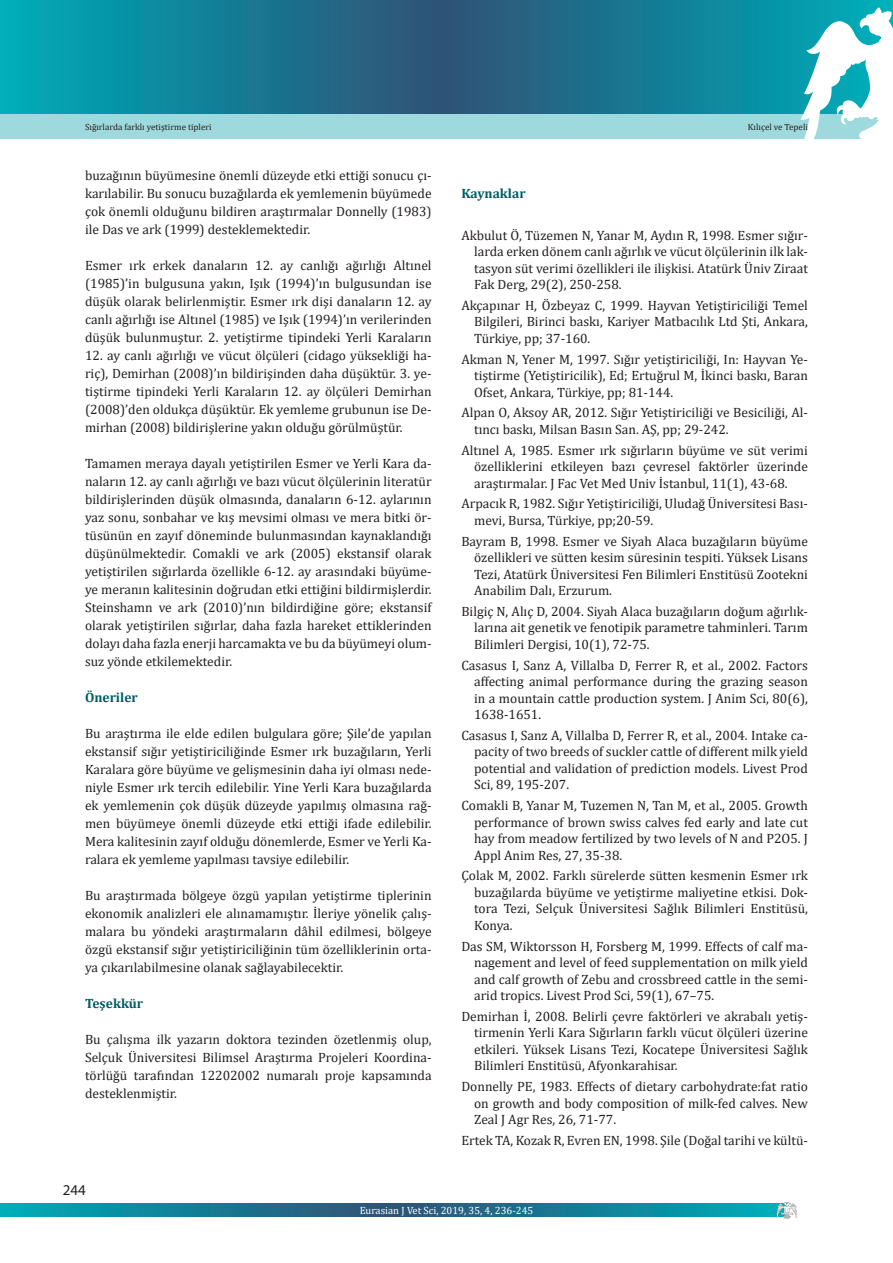
<style>
.page{position:relative;width:893px;height:1263px;background:#fff}
.page>*{position:absolute;margin:0;border:0;box-sizing:border-box;transform-origin:0 0}
.t1{font:15px "Myriad Pro";color:#231f20}
.Kaynaklar{font:13.5px/18px "Cambria";color:#231f20;text-align:justify}
.t2{font:700 13.5px "Cambria";color:#005a62}
.t3{font:10.5px "Cambria";color:#fff}
.t4{font:9px "Cambria";color:#231f20}
</style>
<div class="page">
<svg style="left:0;top:0;width:893px;height:114px;background:#167b94"></svg>
<div style="left:0;top:114px;width:893px;height:25px;background:#9ed9de"></div>
<svg style="left:800px;top:7px;width:93px;height:132px"></svg>
<svg style="left:0;top:1204px;width:776px;height:12px;background:#157e96"></svg>
<svg style="left:776px;top:1202px;width:21px;height:17px"></svg>
<p class="t4" style="left:85px;top:121px;width:128px">Sığırlarda farklı yetiştirme tipleri</p>
<p class="t4" style="left:748px;top:121px;width:61px">Kılıçel ve Tepeli</p>
<p class="Kaynaklar" style="left:85px;top:166px;width:348px">buzağının büyümesine önemli düzeyde etki ettiği sonucu çı&shy;karılabilir. Bu sonucu buzağılarda ek yemlemenin büyümede çok önemli olduğunu bildiren araştırmalar Donnelly (1983) ile Das ve ark (1999) desteklemektedir.</p>
<p class="Kaynaklar" style="left:85px;top:256px;width:348px">Esmer ırk erkek danaların 12. ay canlığı ağırlığı Altınel (1985)’in bulgusuna yakın, Işık (1994)’ın bulgusundan ise düşük olarak belirlenmiştir. Esmer ırk dişi danaların 12. ay canlı ağırlığı ise Altınel (1985) ve Işık (1994)’ın verilerinden düşük bulunmuştur. 2. yetiştirme tipindeki Yerli Karaların</p>
<p class="Kaynaklar" style="left:85px;top:346px;width:348px">12. ay canlı ağırlığı ve vücut ölçüleri (cidago yüksekliği ha&shy;riç), Demirhan (2008)’ın bildirişinden daha düşüktür. 3. ye&shy;tiştirme tipindeki Yerli Karaların 12. ay ölçüleri Demirhan (2008)’den oldukça düşüktür. Ek yemleme grubunun ise De&shy;mirhan (2008) bildirişlerine yakın olduğu görülmüştür.</p>
<p class="Kaynaklar" style="left:85px;top:454px;width:348px">Tamamen meraya dayalı yetiştirilen Esmer ve Yerli Kara da&shy;naların 12. ay canlı ağırlığı ve bazı vücut ölçülerinin literatür bildirişlerinden düşük olmasında, danaların 6-12. aylarının yaz sonu, sonbahar ve kış mevsimi olması ve mera bitki ör&shy;tüsünün en zayıf döneminde bulunmasından kaynaklandığı düşünülmektedir. Comakli ve ark (2005) ekstansif olarak yetiştirilen sığırlarda özellikle 6-12. ay arasındaki büyüme&shy;ye meranın kalitesinin doğrudan etki ettiğini bildirmişlerdir.<br>Steinshamn ve ark (2010)’nın bildirdiğine göre; ekstansif olarak yetiştirilen sığırlar, daha fazla hareket ettiklerinden dolayı daha fazla enerji harcamakta ve bu da büyümeyi olum&shy;suz yönde etkilemektedir.</p>
<p class="t2" style="left:85px;top:688px;width:54px">Öneriler</p>
<p class="Kaynaklar" style="left:85px;top:724px;width:348px">Bu araştırma ile elde edilen bulgulara göre; Şile’de yapılan ekstansif sığır yetiştiriciliğinde Esmer ırk buzağıların, Yerli Karalara göre büyüme ve gelişmesinin daha iyi olması nede&shy;niyle Esmer ırk tercih edilebilir. Yine Yerli Kara buzağılarda ek yemlemenin çok düşük düzeyde yapılmış olmasına rağ&shy;men büyümeye önemli düzeyde etki ettiği ifade edilebilir.<br>Mera kalitesinin zayıf olduğu dönemlerde, Esmer ve Yerli Ka&shy;ralara ek yemleme yapılması tavsiye edilebilir.</p>
<p class="Kaynaklar" style="left:85px;top:886px;width:348px">Bu araştırmada bölgeye özgü yapılan yetiştirme tiplerinin ekonomik analizleri ele alınamamıştır. İleriye yönelik çalış&shy;malara bu yöndeki araştırmaların dâhil edilmesi, bölgeye özgü ekstansif sığır yetiştiriciliğinin tüm özelliklerinin orta&shy;ya çıkarılabilmesine olanak sağlayabilecektir.</p>
<p class="t2" style="left:85px;top:994px;width:59px">Teşekkür</p>
<p class="Kaynaklar" style="left:85px;top:1030px;width:348px">Bu çalışma ilk yazarın doktora tezinden özetlenmiş olup, Selçuk Üniversitesi Bilimsel Araştırma Projeleri Koordina&shy;törlüğü tarafından 12202002 numaralı proje kapsamında desteklenmiştir.</p>
<p class="t1" style="left:63px;top:1181px;width:25px">244</p>
<p class="t2" style="left:461px;top:184px;width:66px">Kaynaklar</p>
<p class="Kaynaklar" style="left:474px;top:227px;width:335px;line-height:16.5px;text-indent:-13px">Akbulut Ö, Tüzemen N, Yanar M, Aydın R, 1998. Esmer sığır&shy;larda erken dönem canlı ağırlık ve vücut ölçülerinin ilk lak&shy;tasyon süt verimi özellikleri ile ilişkisi. Atatürk Üniv Ziraat Fak Derg, 29(2), 250-258.</p>
<p class="Kaynaklar" style="left:474px;top:297px;width:335px;line-height:16.5px;text-indent:-13px">Akçapınar H, Özbeyaz C, 1999. Hayvan Yetiştiriciliği Temel Bilgileri, Birinci baskı, Kariyer Matbacılık Ltd Şti, Ankara, Türkiye, pp; 37-160.</p>
<p class="Kaynaklar" style="left:474px;top:351px;width:335px;line-height:16.5px;text-indent:-13px">Akman N, Yener M, 1997. Sığır yetiştiriciliği, In: Hayvan Ye&shy;tiştirme (Yetiştiricilik), Ed; Ertuğrul M, İkinci baskı, Baran Ofset, Ankara, Türkiye, pp; 81-144.</p>
<p class="Kaynaklar" style="left:474px;top:404px;width:335px;line-height:16.5px;text-indent:-13px">Alpan O, Aksoy AR, 2012. Sığır Yetiştiriciliği ve Besiciliği, Al&shy;tıncı baskı, Milsan Basın San. AŞ, pp; 29-242.</p>
<p class="Kaynaklar" style="left:474px;top:442px;width:335px;line-height:16.5px;text-indent:-13px">Altınel A, 1985. Esmer ırk sığırların büyüme ve süt verimi özelliklerini etkileyen bazı çevresel faktörler üzerinde araştırmalar. J Fac Vet Med Univ İstanbul, 11(1), 43-68.</p>
<p class="Kaynaklar" style="left:474px;top:495px;width:335px;line-height:16.5px;text-indent:-13px">Arpacık R, 1982. Sığır Yetiştiriciliği, Uludağ Üniversitesi Bası&shy;mevi, Bursa, Türkiye, pp;20-59.</p>
<p class="Kaynaklar" style="left:474px;top:533px;width:335px;line-height:16.5px;text-indent:-13px">Bayram B, 1998. Esmer ve Siyah Alaca buzağıların büyüme özellikleri ve sütten kesim süresinin tespiti. Yüksek Lisans Tezi, Atatürk Üniversitesi Fen Bilimleri Enstitüsü Zootekni Anabilim Dalı, Erzurum.</p>
<p class="Kaynaklar" style="left:474px;top:603px;width:335px;line-height:16.5px;text-indent:-13px">Bilgiç N, Alıç D, 2004. Siyah Alaca buzağıların doğum ağırlık&shy;larına ait genetik ve fenotipik parametre tahminleri. Tarım Bilimleri Dergisi, 10(1), 72-75.</p>
<p class="Kaynaklar" style="left:474px;top:657px;width:335px;line-height:16.5px;text-indent:-13px">Casasus I, Sanz A, Villalba D, Ferrer R, et al., 2002. Factors affecting animal performance during the grazing season in a mountain cattle production system. J Anim Sci, 80(6), 1638-1651.</p>
<p class="Kaynaklar" style="left:474px;top:727px;width:335px;line-height:16.5px;text-indent:-13px">Casasus I, Sanz A, Villalba D, Ferrer R, et al., 2004. Intake ca&shy;pacity of two breeds of suckler cattle of different milk yield potential and validation of prediction models. Livest Prod Sci, 89, 195-207.</p>
<p class="Kaynaklar" style="left:474px;top:797px;width:335px;line-height:16.5px;text-indent:-13px">Comakli B, Yanar M, Tuzemen N, Tan M, et al., 2005. Growth performance of brown swiss calves fed early and late cut hay from meadow fertilized by two levels of N and P2O5. J Appl Anim Res, 27, 35-38.</p>
<p class="Kaynaklar" style="left:474px;top:867px;width:335px;line-height:16.5px;text-indent:-13px">Çolak M, 2002. Farklı sürelerde sütten kesmenin Esmer ırk buzağılarda büyüme ve yetiştirme maliyetine etkisi. Dok&shy;tora Tezi, Selçuk Üniversitesi Sağlık Bilimleri Enstitüsü, Konya.</p>
<p class="Kaynaklar" style="left:474px;top:938px;width:335px;line-height:16.5px;text-indent:-13px">Das SM, Wiktorsson H, Forsberg M, 1999. Effects of calf ma&shy;nagement and level of feed supplementation on milk yield and calf growth of Zebu and crossbreed cattle in the semi&shy;arid tropics. Livest Prod Sci, 59(1), 67–75.</p>
<p class="Kaynaklar" style="left:474px;top:1008px;width:335px;line-height:16.5px;text-indent:-13px">Demirhan İ, 2008. Belirli çevre faktörleri ve akrabalı yetiş&shy;tirmenin Yerli Kara Sığırların farklı vücut ölçüleri üzerine etkileri. Yüksek Lisans Tezi, Kocatepe Üniversitesi Sağlık Bilimleri Enstitüsü, Afyonkarahisar.</p>
<p class="Kaynaklar" style="left:474px;top:1078px;width:335px;line-height:16.5px;text-indent:-13px">Donnelly PE, 1983. Effects of dietary carbohydrate:fat ratio on growth and body composition of milk-fed calves. New Zeal J Agr Res, 26, 71-77.</p>
<p class="Kaynaklar" style="left:461px;top:1131px;width:348px">Ertek TA, Kozak R, Evren EN, 1998. Şile (Doğal tarihi ve kültü-</p>
<p class="t3" style="left:360px;top:1204px;width:175px">Eurasian J Vet Sci, 2019, 35, 4, 236-245</p>
</div>
